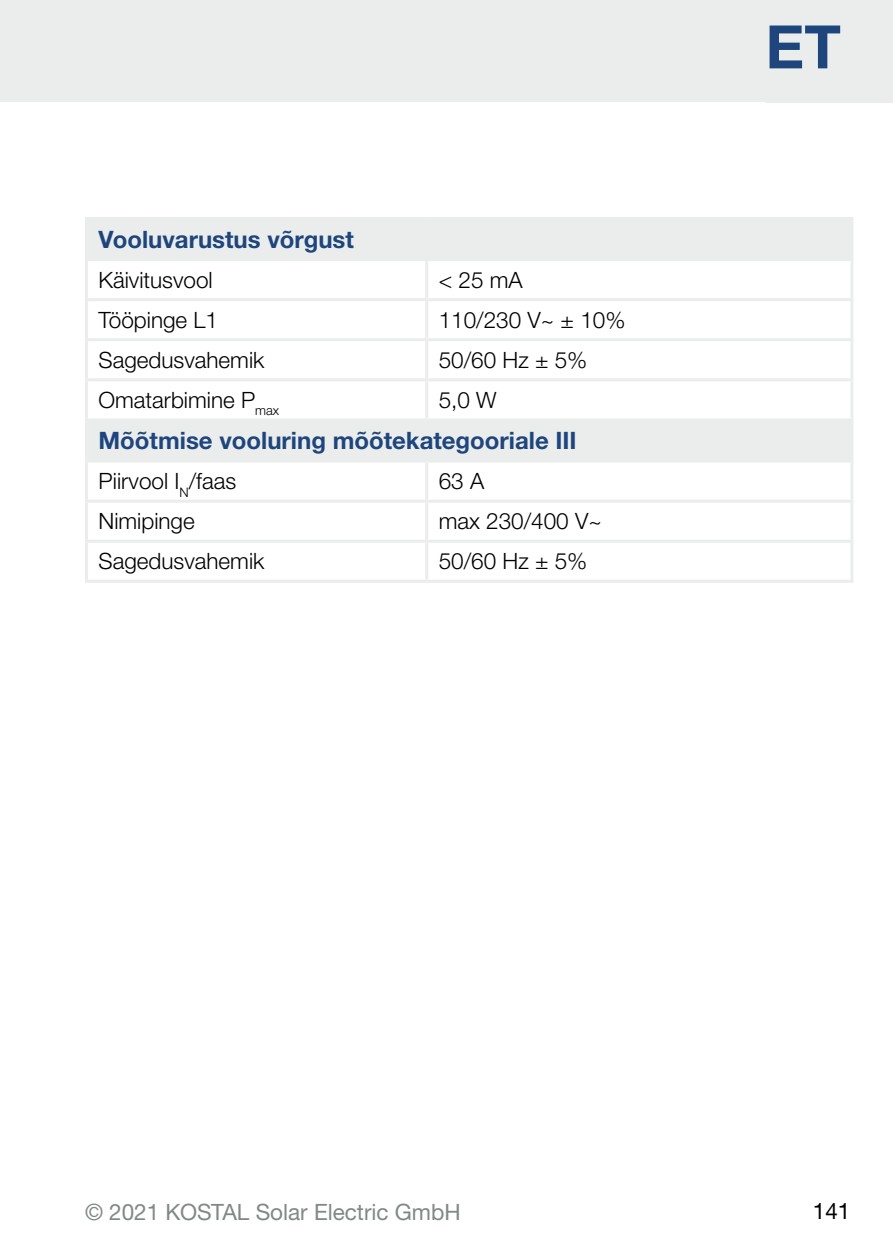
<style>
.page{position:relative;width:893px;height:1259px;background:#fff}
.page>*{position:absolute;margin:0;border:0;box-sizing:border-box;transform-origin:0 0}
.t1{font:700 60px "Helvetica Neue LTW1 G";color:#1e467d}
.t2{font:700 24px "Helvetica Neue LTW1 G";color:#1e467d}
.t3{font:300 22.5px "Helvetica Neue LTW1 G";color:#000}
.t4{font:22.5px "Helvetica Neue LTW1 G";color:#828787}
.t5{font:22.5px "Helvetica Neue LTW1 G";color:#000}
</style>
<div class="page">
<div style="left:0;top:0;width:893px;height:102px;background:#ebeded"></div>
<svg style="left:88px;top:220px;width:762px;height:239px"></svg>
<hr style="left:85px;top:217px;width:342px;height:3px;background:#ebeded">
<hr style="left:85px;top:220px;width:3px;height:38px;background:#ebeded">
<hr style="left:427px;top:217px;width:426px;height:3px;background:#ebeded">
<hr style="left:850px;top:220px;width:3px;height:38px;background:#ebeded">
<hr style="left:85px;top:258px;width:342px;height:3px;background:#ebeded">
<hr style="left:85px;top:261px;width:3px;height:37px;background:#ebeded">
<hr style="left:427px;top:258px;width:426px;height:3px;background:#ebeded">
<hr style="left:425px;top:261px;width:3px;height:37px;background:#ebeded">
<hr style="left:850px;top:261px;width:3px;height:37px;background:#ebeded">
<hr style="left:85px;top:298px;width:342px;height:3px;background:#ebeded">
<hr style="left:85px;top:301px;width:3px;height:37px;background:#ebeded">
<hr style="left:427px;top:298px;width:426px;height:3px;background:#ebeded">
<hr style="left:425px;top:301px;width:3px;height:37px;background:#ebeded">
<hr style="left:850px;top:301px;width:3px;height:37px;background:#ebeded">
<hr style="left:85px;top:338px;width:342px;height:3px;background:#ebeded">
<hr style="left:85px;top:341px;width:3px;height:37px;background:#ebeded">
<hr style="left:427px;top:338px;width:426px;height:3px;background:#ebeded">
<hr style="left:425px;top:341px;width:3px;height:37px;background:#ebeded">
<hr style="left:850px;top:341px;width:3px;height:37px;background:#ebeded">
<hr style="left:850px;top:421px;width:3px;height:38px;background:#ebeded">
<hr style="left:85px;top:378px;width:342px;height:3px;background:#ebeded">
<hr style="left:85px;top:381px;width:3px;height:37px;background:#ebeded">
<hr style="left:427px;top:378px;width:426px;height:3px;background:#ebeded">
<hr style="left:425px;top:381px;width:3px;height:37px;background:#ebeded">
<hr style="left:850px;top:381px;width:3px;height:37px;background:#ebeded">
<hr style="left:85px;top:418px;width:342px;height:3px;background:#ebeded">
<hr style="left:85px;top:421px;width:3px;height:38px;background:#ebeded">
<hr style="left:427px;top:418px;width:426px;height:3px;background:#ebeded">
<hr style="left:85px;top:459px;width:342px;height:3px;background:#ebeded">
<hr style="left:85px;top:462px;width:3px;height:37px;background:#ebeded">
<hr style="left:427px;top:459px;width:426px;height:3px;background:#ebeded">
<hr style="left:425px;top:462px;width:3px;height:37px;background:#ebeded">
<hr style="left:850px;top:462px;width:3px;height:37px;background:#ebeded">
<hr style="left:85px;top:499px;width:342px;height:3px;background:#ebeded">
<hr style="left:85px;top:502px;width:3px;height:38px;background:#ebeded">
<hr style="left:427px;top:499px;width:426px;height:3px;background:#ebeded">
<hr style="left:425px;top:502px;width:3px;height:38px;background:#ebeded">
<hr style="left:850px;top:502px;width:3px;height:38px;background:#ebeded">
<hr style="left:85px;top:540px;width:342px;height:3px;background:#ebeded">
<hr style="left:85px;top:543px;width:3px;height:37px;background:#ebeded">
<hr style="left:427px;top:540px;width:426px;height:3px;background:#ebeded">
<hr style="left:425px;top:543px;width:3px;height:37px;background:#ebeded">
<hr style="left:850px;top:543px;width:3px;height:37px;background:#ebeded">
<hr style="left:85px;top:580px;width:342px;height:3px;background:#ebeded">
<hr style="left:427px;top:580px;width:426px;height:3px;background:#ebeded">
<p class="t2" style="left:99px;top:224px;width:257px">Vooluvarustus võrgust</p>
<p class="t3" style="left:99px;top:266px;width:116px">Käivitusvool</p>
<p class="t3" style="left:439px;top:266px;width:85px">&lt; 25 mA</p>
<p class="t3" style="left:99px;top:306px;width:121px">Tööpinge L1</p>
<p class="t3" style="left:439px;top:306px;width:188px">110/230 V~ ± 10%</p>
<p class="t3" style="left:99px;top:346px;width:167px">Sagedusvahemik</p>
<p class="t3" style="left:439px;top:346px;width:150px">50/60 Hz ± 5%</p>
<p class="t3" style="left:99px;top:386px;width:182px">Omatarbimine P<sub>max</sub></p>
<p class="t3" style="left:439px;top:386px;width:59px">5,0 W</p>
<p class="t2" style="left:99px;top:426px;width:480px">Mõõtmise vooluring mõõtekategooriale III</p>
<p class="t3" style="left:99px;top:467px;width:139px">Piirvool I<sub>N</sub>/faas</p>
<p class="t3" style="left:439px;top:467px;width:47px">63 A</p>
<p class="t3" style="left:99px;top:507px;width:98px">Nimipinge</p>
<p class="t3" style="left:439px;top:507px;width:165px">max 230/400 V~</p>
<p class="t3" style="left:99px;top:547px;width:167px">Sagedusvahemik</p>
<p class="t3" style="left:439px;top:547px;width:150px">50/60 Hz ± 5%</p>
<h1 class="t1" style="left:765px;top:10px;width:77px">ET</h1>
<p class="t4" style="left:85px;top:1197px;width:377px">© 2021 KOSTAL Solar Electric GmbH</p>
<p class="t5" style="left:813px;top:1197px;width:39px">141</p>
</div>
